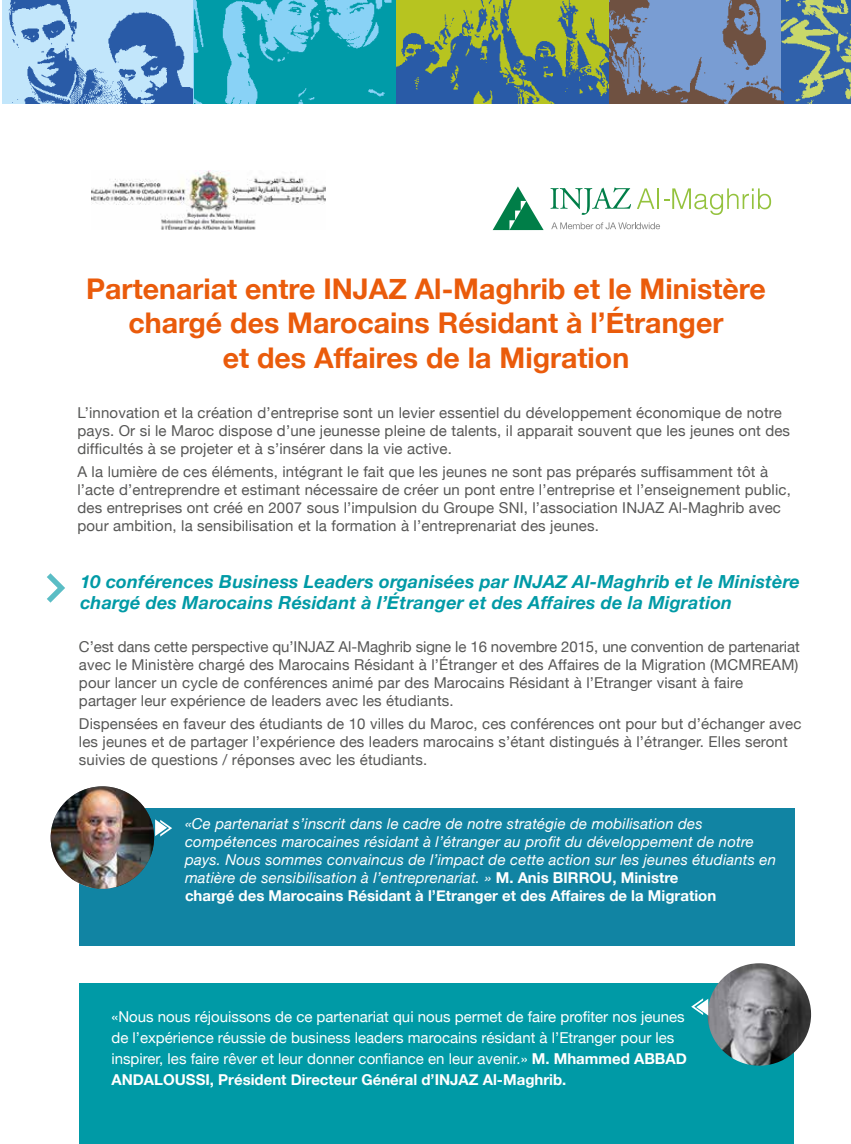
<style>
.page{position:relative;width:851px;height:1144px;background:#fff}
.page>*{position:absolute;margin:0;border:0;box-sizing:border-box;transform-origin:0 0}
.t1{font:700 28.5px/34.2px "Helvetica Neue";color:#ea5b0b;text-align:center}
.t2{font:italic 700 18px/21.6px "Helvetica Neue";letter-spacing:.01em;color:#009aa6}
.t3{font:15px/18px "Helvetica Neue";letter-spacing:.01em;color:#575756}
.t4{font:italic 15px/18px "Helvetica Neue";letter-spacing:.01em;color:#fff}
.t5{font:15px/21px "Helvetica Neue";color:#fff}
.s1{font-weight:700;font-style:normal}
.s2{font-weight:700}
</style>
<div class="page">
<svg style="left:492px;top:186px;width:51px;height:44px"></svg>
<svg style="left:551px;top:222px;width:109px;height:7px"></svg>
<svg style="left:550px;top:187px;width:108px;height:28px"></svg>
<svg style="left:664px;top:188px;width:107px;height:27px"></svg>
<img style="left:394px;top:0;width:215px;height:103px">
<img style="left:780px;top:0;width:70px;height:103px">
<svg style="left:193px;top:0;width:201px;height:103px;background:#2bacc0"></svg>
<svg style="left:609px;top:0;width:171px;height:103px;background:#7585a6"></svg>
<svg style="left:2px;top:0;width:191px;height:103px;background:#88b1db"></svg>
<div style="left:80px;top:983px;width:713px;height:161px;background:#009aa6"></div>
<div style="left:79px;top:808px;width:715px;height:138px;background:#1184a3"></div>
<svg style="left:47px;top:573px;width:18px;height:30px"></svg>
<img style="left:707px;top:963px;width:104px;height:103px">
<svg style="left:155px;top:819px;width:17px;height:17px"></svg>
<img style="left:50px;top:786px;width:104px;height:103px">
<img style="left:92px;top:171px;width:233px;height:59px">
<svg style="left:691px;top:998px;width:17px;height:17px"></svg>
<h1 class="t1" style="left:86px;top:273px;width:681px">Partenariat entre INJAZ Al-Maghrib et le Ministère chargé des Marocains Résidant à l’Étranger<br>et des Affaires de la Migration</h1>
<p class="t3" style="left:77px;top:405px;width:714px">L’innovation et la création d’entreprise sont un levier essentiel du développement économique de notre pays. Or si le Maroc dispose d’une jeunesse pleine de talents, il apparait souvent que les jeunes ont des difficultés à se projeter et à s’insérer dans la vie active.</p>
<p class="t3" style="left:77px;top:463px;width:714px">A la lumière de ces éléments, intégrant le fait que les jeunes ne sont pas préparés suffisamment tôt à l’acte d’entreprendre et estimant nécessaire de créer un pont entre l’entreprise et l’enseignement public, des entreprises ont créé en 2007 sous l’impulsion du Groupe SNI, l’association INJAZ Al-Maghrib avec pour ambition, la sensibilisation et la formation à l’entreprenariat des jeunes.</p>
<p class="t2" style="left:80px;top:571px;width:720px">10 conférences Business Leaders organisées par INJAZ Al-Maghrib et le Ministère chargé des Marocains Résidant à l’Étranger et des Affaires de la Migration</p>
<p class="t3" style="left:79px;top:639px;width:722px">C’est dans cette perspective qu’INJAZ Al-Maghrib signe le 16 novembre 2015, une convention de partenariat avec le Ministère chargé des Marocains Résidant à l’Étranger et des Affaires de la Migration (MCMREAM) pour lancer un cycle de conférences animé par des Marocains Résidant à l’Etranger visant à faire partager leur expérience de leaders avec les étudiants.</p>
<p class="t3" style="left:79px;top:715px;width:723px">Dispensées en faveur des étudiants de 10 villes du Maroc, ces conférences ont pour but d’échanger avec les jeunes et de partager l’expérience des leaders marocains s’étant distingués à l’étranger. Elles seront suivies de questions / réponses avec les étudiants.</p>
<p class="t4" style="left:185px;top:815px;width:592px">«Ce partenariat s’inscrit dans le cadre de notre stratégie de mobilisation des compétences marocaines résidant à l’étranger au profit du développement de notre pays. Nous sommes convaincus de l’impact de cette action sur les jeunes étudiants en matière de sensibilisation à l’entreprenariat. » <span class="s1">M. Anis BIRROU, Ministre<br>chargé des Marocains Résidant à l’Etranger et des Affaires de la Migration</span></p>
<p class="t5" style="left:111px;top:1007px;width:577px">«Nous nous réjouissons de ce partenariat qui nous permet de faire profiter nos jeunes de l’expérience réussie de business leaders marocains résidant à l’Etranger pour les inspirer, les faire rêver et leur donner confiance en leur avenir.» <span class="s2">M. Mhammed ABBAD ANDALOUSSI, Président Directeur Général d’INJAZ Al-Maghrib.</span></p>
</div>
